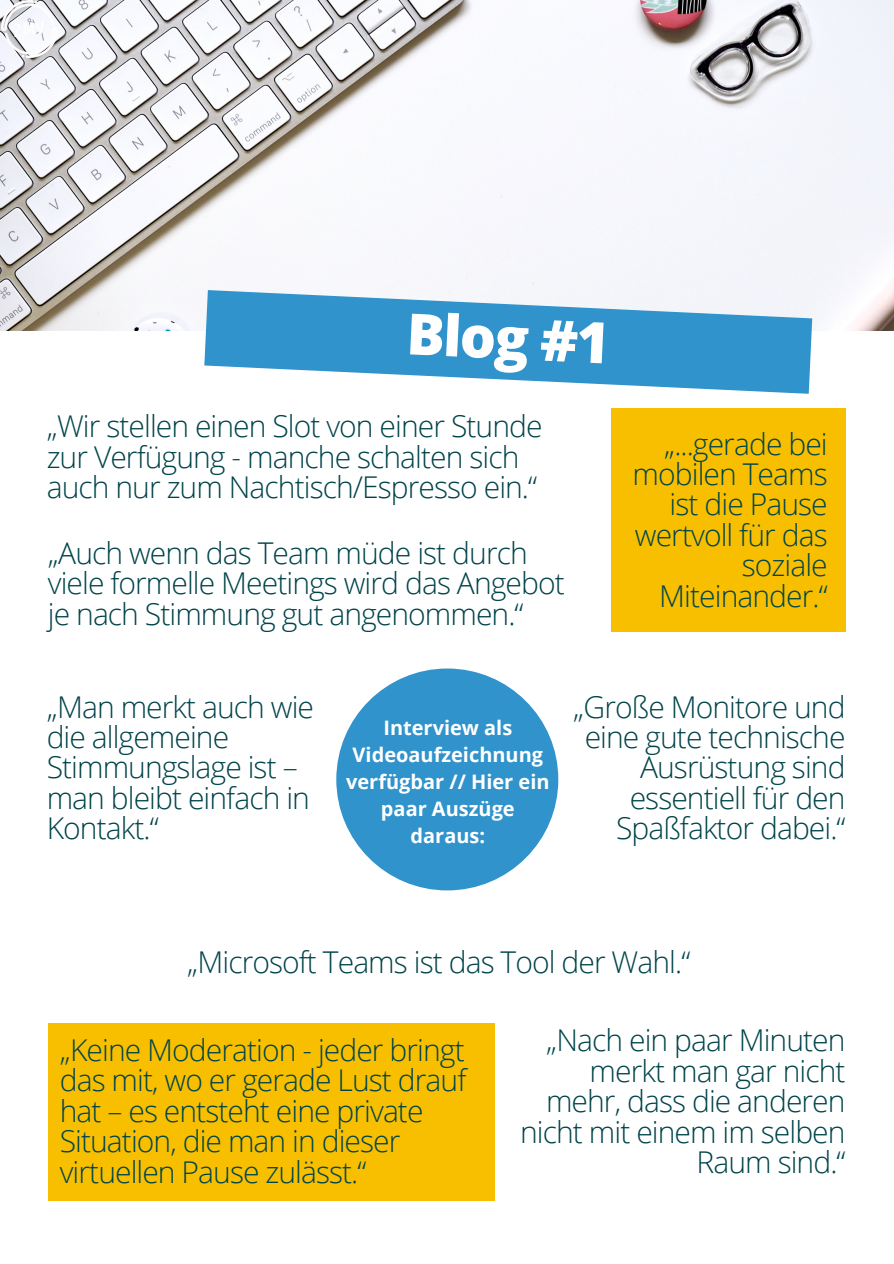
<style>
.page{position:relative;width:894px;height:1264px;background:#fff}
.page>*{position:absolute;margin:0;border:0;box-sizing:border-box;transform-origin:0 0}
.t1{font:800 57px "Open Sans";color:#fff}
.t2{font:300 30px/30.5px "Open Sans";letter-spacing:-.03em;color:#00444a}
.t3{font:700 19.95px/27px "Open Sans";color:#fff;text-align:center}
</style>
<div class="page">
<img style="left:0;top:0;width:893px;height:330px">
<img style="left:1px;top:1px;width:57px;height:56px">
<svg style="left:204px;top:290px;width:608px;height:104px;fill:#3093cc"></svg>
<div style="left:48px;top:1022px;width:446px;height:178px;background:#f8bf00"></div>
<div style="left:611px;top:409px;width:234px;height:223px;background:#f8bf00"></div>
<div style="left:336px;top:668px;width:222px;height:222px;background:#3093cc;border-radius:50%"></div>
<p class="t1" style="left:409px;top:293px;width:205px;rotate:3deg">Blog #1</p>
<p class="t2" style="left:47px;top:410px;width:497px">„Wir stellen einen Slot von einer Stunde zur Verfügung - manche schalten sich auch nur zum Nachtisch/Espresso ein.“</p>
<p class="t2" style="left:48px;top:537px;width:518px">„Auch wenn das Team müde ist durch viele formelle Meetings wird das Angebot je nach Stimmung gut angenommen.“</p>
<p class="t2" style="left:632px;top:427px;width:196px;text-align:right">„...gerade bei mobilen Teams ist die Pause wertvoll für das soziale<br>Miteinander.“</p>
<p class="t2" style="left:47px;top:690px;width:269px">„Man merkt auch wie die allgemeine<br>Stimmungslage ist – man bleibt einfach in<br>Kontakt.“</p>
<p class="t3" style="left:346px;top:713px;width:205px">Interview als<br>Videoaufzeichnung verfügbar // Hier ein paar Auszüge</p>
<p class="t3" style="left:410px;top:822px;width:76px">daraus:</p>
<p class="t2" style="left:573px;top:690px;width:274px;text-align:right">„Große Monitore und eine gute technische<br>Ausrüstung sind essentiell für den<br>Spaßfaktor dabei.“</p>
<p class="t2" style="left:187px;top:946px;width:504px">„Microsoft Teams ist das Tool der Wahl.“</p>
<p class="t2" style="left:60px;top:1034px;width:408px">„Keine Moderation - jeder bringt das mit, wo er gerade Lust drauf hat – es entsteht eine private<br>Situation, die man in dieser virtuellen Pause zulässt.“</p>
<p class="t2" style="left:520px;top:1024px;width:327px;text-align:right">„Nach ein paar Minuten merkt man gar nicht mehr, dass die anderen nicht mit einem im selben<br>Raum sind.“</p>
</div>
